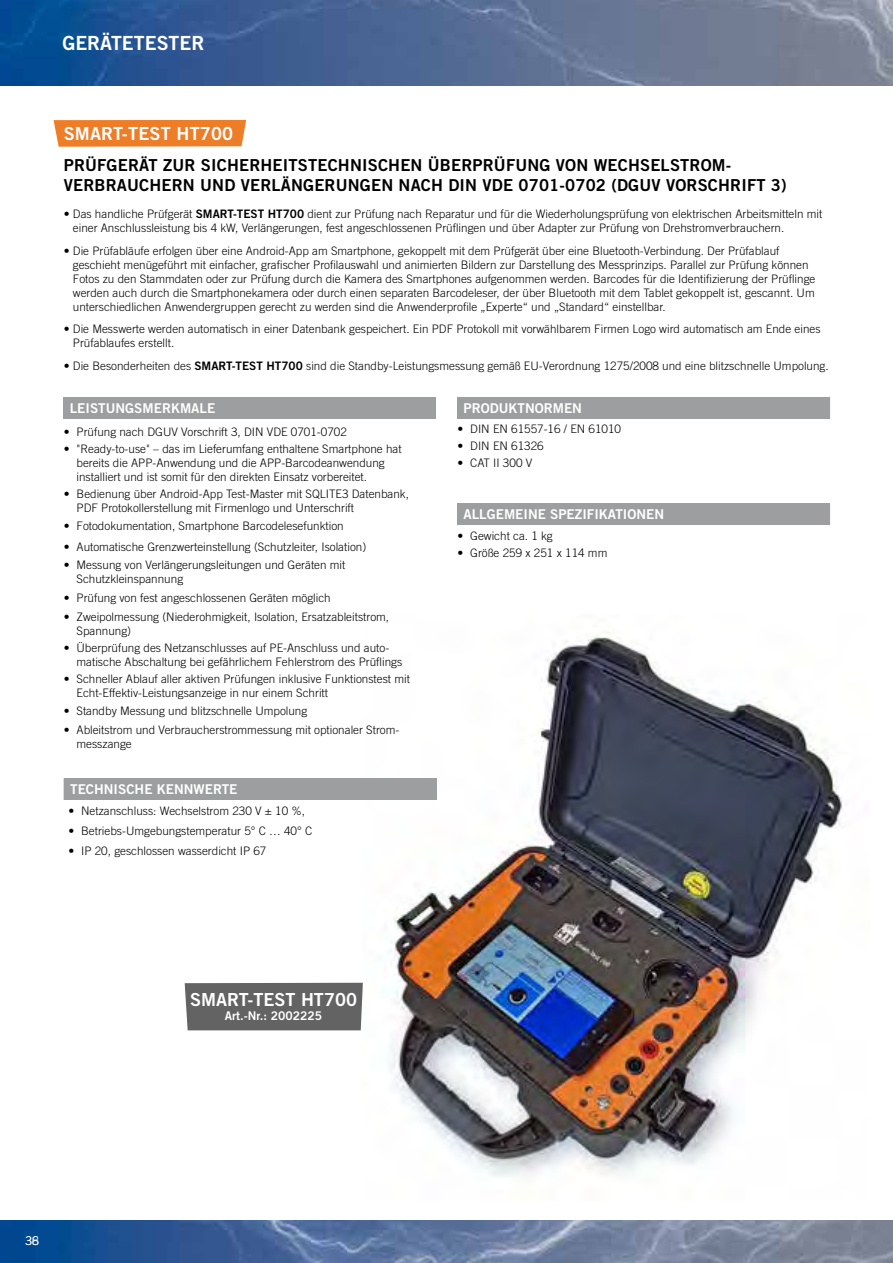
<style>
.page{position:relative;width:893px;height:1263px;background:#fff}
.page>*{position:absolute;margin:0;border:0;box-sizing:border-box;transform-origin:0 0}
.t1{font:19.5px "Trade Gothic LT Std Bd 2";color:#fff}
.Titeltext_Versalien_-_11_13_2{font:18px "Trade Gothic LT Std Bd 2";letter-spacing:.01em;color:#fff}
.Preis_Gerätename{font:18px "Trade Gothic LT Std Bd 2";color:#fff}
.Titeltext_Versalien_-_11_13_2-2{font:16.5px/19.8px "Trade Gothic LT Std Bd 2";letter-spacing:.01em;color:#000}
.Tabelle_Headline{font:13.5px "Trade Gothic LT Std Bd 2";color:#fff}
.Preis_Gerätename-2{font:12px "Trade Gothic LT Std Bd 2";color:#fff}
.t2{font:300 12px "Trade Gothic LT Std";color:#fff}
.Tabelle_Inhalt_7_8_pt{font:300 11.7px/14.1px "Trade Gothic LT Std";color:#000}
.Tabelle_Inhalt_7_8_pt___Punkte{font:300 11.7px/14.1px "Trade Gothic LT Std";color:#000}
.s1{font-family:"Trade Gothic LT Std Bd 2";font-weight:400}
</style>
<div class="page">
<img style="left:0;top:0;width:893px;height:85px">
<img style="left:389px;top:631px;width:454px;height:546px">
<img style="left:0;top:1220px;width:893px;height:43px">
<div style="left:457px;top:503px;width:373px;height:22px;background:#9c9e9f"></div>
<div style="left:457px;top:397px;width:373px;height:22px;background:#9c9e9f"></div>
<div style="left:64px;top:397px;width:372px;height:22px;background:#9c9e9f"></div>
<div style="left:64px;top:778px;width:372px;height:22px;background:#9c9e9f"></div>
<svg style="left:436px;top:778px;width:1px;height:22px"></svg>
<svg style="left:54px;top:120px;width:192px;height:27px;background:#ee8230"></svg>
<div style="left:185px;top:983px;width:178px;height:47px;background:#646363"></div>
<h1 class="t1" style="left:62px;top:31px;width:143px">GERÄTETESTER</h1>
<p class="Titeltext_Versalien_-_11_13_2" style="left:64px;top:122px;width:171px">SMART-TEST HT700</p>
<p class="Titeltext_Versalien_-_11_13_2-2" style="left:64px;top:155px;width:724px">PRÜFGERÄT ZUR SICHERHEITSTECHNISCHEN ÜBERPRÜFUNG VON WECHSELSTROM-<br>VERBRAUCHERN UND VERLÄNGERUNGEN NACH DIN VDE 0701-0702 (DGUV VORSCHRIFT 3)</p>
<p class="Tabelle_Inhalt_7_8_pt" style="left:73px;top:207px;width:751px;text-indent:-9px">• Das handliche Prüfgerät <span class="s1">SMART-TEST HT700</span> dient zur Prüfung nach Reparatur und für die Wiederholungsprüfung von elektrischen Arbeitsmitteln mit einer Anschlussleistung bis 4 kW, Verlängerungen, fest angeschlossenen Prüflingen und über Adapter zur Prüfung von Drehstromverbrauchern.</p>
<p class="Tabelle_Inhalt_7_8_pt" style="left:73px;top:243px;width:744px;text-indent:-9px">• Die Prüfabläufe erfolgen über eine Android-App am Smartphone, gekoppelt mit dem Prüfgerät über eine Bluetooth-Verbindung. Der Prüfablauf geschieht menügeführt mit einfacher, grafischer Profilauswahl und animierten Bildern zur Darstellung des Messprinzips. Parallel zur Prüfung können Fotos zu den Stammdaten oder zur Prüfung durch die Kamera des Smartphones aufgenommen werden. Barcodes für die Identifizierung der Prüflinge werden auch durch die Smartphonekamera oder durch einen separaten Barcodeleser, der über Bluetooth mit dem Tablet gekoppelt ist, gescannt. Um unterschiedlichen Anwendergruppen gerecht zu werden sind die Anwenderprofile „Experte“ und „Standard“ einstellbar.</p>
<p class="Tabelle_Inhalt_7_8_pt" style="left:73px;top:322px;width:749px;text-indent:-9px">• Die Messwerte werden automatisch in einer Datenbank gespeichert. Ein PDF Protokoll mit vorwählbarem Firmen Logo wird automatisch am Ende eines<br>Prüfablaufes erstellt.</p>
<p class="Tabelle_Inhalt_7_8_pt" style="left:64px;top:358px;width:766px">• Die Besonderheiten des <span class="s1">SMART-TEST HT700</span> sind die Standby-Leistungsmessung gemäß EU-Verordnung 1275/2008 und eine blitzschnelle Umpolung.</p>
<p class="Tabelle_Headline" style="left:70px;top:399px;width:147px">LEISTUNGSMERKMALE</p>
<p class="Tabelle_Inhalt_7_8_pt___Punkte" style="left:64px;top:424px;width:285px">• Prüfung nach DGUV Vorschrift 3, DIN VDE 0701-0702</p>
<p class="Tabelle_Inhalt_7_8_pt___Punkte" style="left:77px;top:441px;width:327px;text-indent:-13px">• "Ready-to-use" – das im Lieferumfang enthaltene Smartphone hat bereits die APP-Anwendung und die APP-Barcodeanwendung installiert und ist somit für den direkten Einsatz vorbereitet.</p>
<p class="Tabelle_Inhalt_7_8_pt___Punkte" style="left:77px;top:486px;width:334px;text-indent:-13px">• Bedienung über Android-App Test-Master mit SQLITE3 Datenbank,<br>PDF Protokollerstellung mit Firmenlogo und Unterschrift</p>
<p class="Tabelle_Inhalt_7_8_pt___Punkte" style="left:64px;top:519px;width:281px">• Fotodokumentation, Smartphone Barcodelesefunktion</p>
<p class="Tabelle_Inhalt_7_8_pt___Punkte" style="left:64px;top:539px;width:304px">• Automatische Grenzwerteinstellung (Schutzleiter, Isolation)</p>
<p class="Tabelle_Inhalt_7_8_pt___Punkte" style="left:77px;top:558px;width:270px;text-indent:-13px">• Messung von Verlängerungsleitungen und Geräten mit<br>Schutzkleinspannung</p>
<p class="Tabelle_Inhalt_7_8_pt___Punkte" style="left:64px;top:591px;width:268px">• Prüfung von fest angeschlossenen Geräten möglich</p>
<p class="Tabelle_Inhalt_7_8_pt___Punkte" style="left:77px;top:609px;width:314px;text-indent:-13px">• Zweipolmessung (Niederohmigkeit, Isolation, Ersatzableitstrom,<br>Spannung)</p>
<p class="Tabelle_Inhalt_7_8_pt___Punkte" style="left:77px;top:640px;width:327px;text-indent:-13px">• Überprüfung des Netzanschlusses auf PE-Anschluss und auto&shy;matische Abschaltung bei gefährlichem Fehlerstrom des Prüflings</p>
<p class="Tabelle_Inhalt_7_8_pt___Punkte" style="left:77px;top:671px;width:335px;text-indent:-13px">• Schneller Ablauf aller aktiven Prüfungen inklusive Funktionstest mit<br>Echt-Effektiv-Leistungsanzeige in nur einem Schritt</p>
<p class="Tabelle_Inhalt_7_8_pt___Punkte" style="left:64px;top:704px;width:245px">• Standby Messung und blitzschnelle Umpolung</p>
<p class="Tabelle_Inhalt_7_8_pt___Punkte" style="left:77px;top:723px;width:324px;text-indent:-13px">• Ableitstrom und Verbraucherstrommessung mit optionaler Strom&shy;messzange</p>
<p class="Tabelle_Headline" style="left:70px;top:781px;width:169px">TECHNISCHE KENNWERTE</p>
<p class="Tabelle_Inhalt_7_8_pt___Punkte" style="left:68px;top:804px;width:238px">• Netzanschluss: Wechselstrom 230 V ± 10 %,</p>
<p class="Tabelle_Inhalt_7_8_pt___Punkte" style="left:68px;top:823px;width:245px">• Betriebs-Umgebungstemperatur 5° C … 40° C</p>
<p class="Tabelle_Inhalt_7_8_pt___Punkte" style="left:68px;top:844px;width:200px">• IP 20, geschlossen wasserdicht IP 67</p>
<p class="Tabelle_Headline" style="left:463px;top:399px;width:120px">PRODUKTNORMEN</p>
<p class="Tabelle_Inhalt_7_8_pt___Punkte" style="left:457px;top:422px;width:165px">• DIN EN 61557-16 / EN 61010</p>
<p class="Tabelle_Inhalt_7_8_pt___Punkte" style="left:457px;top:439px;width:88px">• DIN EN 61326</p>
<p class="Tabelle_Inhalt_7_8_pt___Punkte" style="left:457px;top:456px;width:76px">• CAT II 300 V</p>
<p class="Tabelle_Headline" style="left:463px;top:506px;width:202px">ALLGEMEINE SPEZIFIKATIONEN</p>
<p class="Tabelle_Inhalt_7_8_pt___Punkte" style="left:457px;top:529px;width:97px">• Gewicht ca. 1 kg</p>
<p class="Tabelle_Inhalt_7_8_pt___Punkte" style="left:457px;top:546px;width:151px">• Größe 259 x 251 x 114 mm</p>
<p class="Preis_Gerätename" style="left:190px;top:988px;width:168px">SMART-TEST HT700</p>
<p class="Preis_Gerätename-2" style="left:225px;top:1008px;width:99px">Art.-Nr.: 2002225</p>
<p class="t2" style="left:26px;top:1234px;width:15px">36</p>
<p class="t2" style="left:32px;top:1234px;width:8px">8</p>
</div>
